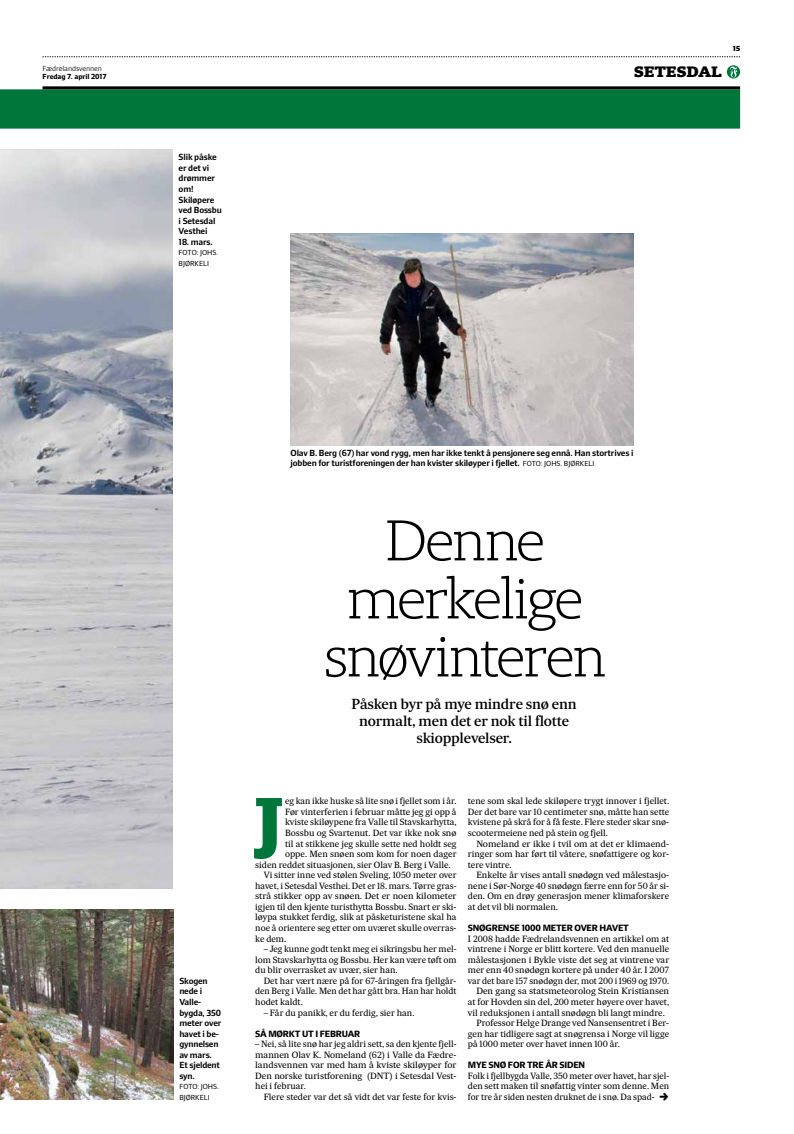
<style>
.page{position:relative;width:794px;height:1134px;background:#fff}
.page>*{position:absolute;margin:0;border:0;box-sizing:border-box;transform-origin:0 0}
.t1{font:800 63.1px "Sueca Slab";color:#00763b}
.t2{font:200 55px/58px "Sueca Slab";letter-spacing:-.045em;color:#000;text-align:center}
.t3{font:800 14.5px "Sueca Slab";letter-spacing:-.01em;color:#000}
.t4{font:500 14px/17px "Sueca Tx";letter-spacing:-.015em;color:#000;text-align:center}
.t5{font:8.7px/10.6px "Sueca Tx";color:#000;text-align:justify}
.t6{font:700 8.7px "Sueca Sans";letter-spacing:-.025em;color:#000}
.t7{font:600 8.5px/10.6px "Sueca Sans";letter-spacing:-.02em;color:#000}
.t8{font:7px/10.6px "Sueca Sans";color:#000}
.t9{font:700 7px "Sueca Sans";letter-spacing:-.01em;color:#000}
.t10{font:300 7px "Sueca Sans";letter-spacing:-.01em;color:#000}
.t11{font:800 7px "Sueca Sans";color:#000}
.s1{font-weight:400;font-size:7px}
</style>
<div class="page">
<div style="left:0;top:89px;width:740px;height:40px;background:#00763b"></div>
<img style="left:0;top:150px;width:173px;height:739px">
<img style="left:291px;top:233px;width:343px;height:213px">
<img style="left:0;top:910px;width:173px;height:190px">
<hr style="left:43px;top:86px;width:697px;height:3px;background:#000">
<svg style="left:43px;top:57px;width:697px;height:1px"></svg>
<svg style="left:727px;top:65px;width:13px;height:13px"></svg>
<svg style="left:730px;top:66px;width:7px;height:11px"></svg>
<p class="t10" style="left:43px;top:64px;width:61px">Fædrelandsvennen</p>
<p class="t9" style="left:43px;top:72px;width:66px">FREDAG 7. APRIL 2017</p>
<p class="t7" style="left:179px;top:152px;width:45px">Slik påske er det vi drømmer om!<br>Skiløpere ved Bossbu i Setesdal<br>Vesthei</p>
<p class="t7" style="left:179px;top:236px;width:36px">18. mars.</p>
<p class="t8" style="left:179px;top:247px;width:41px">FOTO: JOHS.<br>BJØRKELI</p>
<h3 class="t3" style="left:634px;top:63px;width:89px">SETESDAL</h3>
<p class="t11" style="left:733px;top:44px;width:9px">15</p>
<p class="t7" style="left:179px;top:975px;width:43px">Skogen nede i<br>Valle&shy;bygda, 350 meter over havet i be&shy;gynnelsen av mars.<br>Et sjeldent syn.</p>
<p class="t8" style="left:179px;top:1081px;width:41px">FOTO: JOHS.<br>BJØRKELI</p>
<p class="t7" style="left:291px;top:448px;width:344px">Olav B. Berg (67) har vond rygg, men har ikke tenkt å pensjonere seg ennå. Han stortrives i jobben for turistforeningen der han kvister skiløyper i fjellet. <span class="s1">FOTO: JOHS. BJØRKELI</span></p>
<h2 class="t2" style="left:323px;top:511px;width:285px">Denne merkelige snøvinteren</h2>
<h3 class="t4" style="left:351px;top:696px;width:227px">Påsken byr på mye mindre snø enn normalt, men det er nok til flotte skiopplevelser.</h3>
<h1 class="t1" style="left:255px;top:780px;width:29px">J</h1>
<p class="t5" style="left:285px;top:796px;width:173px">eg kan ikke huske så lite snø i fjellet som i år.</p>
<p class="t5" style="left:285px;top:806px;width:173px">Før vinterferien i februar måtte jeg gi opp å</p>
<p class="t5" style="left:285px;top:817px;width:173px">kviste skiløypene fra Valle til Stavskarhytta,</p>
<p class="t5" style="left:285px;top:827px;width:173px">Bossbu og Svartenut. Det var ikke nok snø</p>
<p class="t5" style="left:285px;top:838px;width:173px">til at stikkene jeg skulle sette ned holdt seg</p>
<p class="t5" style="left:285px;top:849px;width:173px">oppe. Men snøen som kom for noen dager</p>
<p class="t5" style="left:255px;top:859px;width:197px">siden reddet situasjonen, sier Olav B. Berg i Valle.</p>
<p class="t5" style="left:264px;top:870px;width:194px">Vi sitter inne ved stølen Sveling, 1050 meter over</p>
<p class="t5" style="left:255px;top:880px;width:203px">havet, i Setesdal Vesthei. Det er 18. mars. Tørre gras-</p>
<p class="t5" style="left:255px;top:891px;width:203px">strå stikker opp av snøen. Det er noen kilometer</p>
<p class="t5" style="left:255px;top:901px;width:203px">igjen til den kjente turisthytta Bossbu. Snart er ski-</p>
<p class="t5" style="left:255px;top:912px;width:203px">løypa stukket ferdig, slik at påsketuristene skal ha</p>
<p class="t5" style="left:255px;top:922px;width:203px">noe å orientere seg etter om uværet skulle overras-</p>
<p class="t5" style="left:255px;top:933px;width:33px">ke dem.</p>
<p class="t5" style="left:255px;top:944px;width:203px;text-indent:9px">– Jeg kunne godt tenkt meg ei sikringsbu her mel&shy;lom Stavskarhytta og Bossbu. Her kan være tøft om du blir overrasket av uvær, sier han.</p>
<p class="t5" style="left:255px;top:975px;width:203px;text-indent:8px">Det har vært nære på for 67-åringen fra fjellgår&shy;den Berg i Valle. Men det har gått bra. Han har holdt hodet kaldt.</p>
<p class="t5" style="left:264px;top:1007px;width:152px">– Får du panikk, er du ferdig, sier han.</p>
<p class="t6" style="left:255px;top:1028px;width:106px">SÅ MØRKT UT I FEBRUAR</p>
<p class="t5" style="left:255px;top:1039px;width:203px">– Nei, så lite snø har jeg aldri sett, sa den kjente fjell&shy;mannen Olav K. Nomeland (62) i Valle da Fædre&shy;landsvennen var med ham å kviste skiløyper for Den norske turistforening (DNT) i Setesdal Vest&shy;hei i februar.</p>
<p class="t5" style="left:264px;top:1091px;width:194px">Flere steder var det så vidt det var feste for kvis-</p>
<p class="t5" style="left:468px;top:796px;width:203px">tene som skal lede skiløpere trygt innover i fjellet.<br>Der det bare var 10 centimeter snø, måtte han sette kvistene på skrå for å få feste. Flere steder skar snø&shy;scootermeiene ned på stein og fjell.</p>
<p class="t5" style="left:468px;top:838px;width:203px;text-indent:8px">Nomeland er ikke i tvil om at det er klimaend&shy;ringer som har ført til våtere, snøfattigere og kor&shy;tere vintre.</p>
<p class="t5" style="left:468px;top:870px;width:203px;text-indent:8px">Enkelte år vises antall snødøgn ved målestasjo&shy;nene i Sør-Norge 40 snødøgn færre enn for 50 år si&shy;den. Om en drøy generasjon mener klimaforskere at det vil bli normalen.</p>
<p class="t6" style="left:468px;top:922px;width:163px">SNØGRENSE 1000 METER OVER HAVET</p>
<p class="t5" style="left:468px;top:933px;width:203px">I 2008 hadde Fædrelandsvennen en artikkel om at</p>
<p class="t5" style="left:468px;top:944px;width:203px">vintrene i Norge er blitt kortere. Ved den manuelle</p>
<p class="t5" style="left:468px;top:954px;width:203px">målestasjonen i Bykle viste det seg at vintrene var</p>
<p class="t5" style="left:468px;top:965px;width:203px">mer enn 40 snødøgn kortere på under 40 år. I 2007</p>
<p class="t5" style="left:468px;top:975px;width:203px">var det bare 157 snødøgn der, mot 200 i 1969 og 1970.</p>
<p class="t5" style="left:476px;top:986px;width:194px">Den gang sa statsmeteorolog Stein Kristiansen</p>
<p class="t5" style="left:468px;top:996px;width:203px">at for Hovden sin del, 200 meter høyere over havet,</p>
<p class="t5" style="left:468px;top:1007px;width:198px">vil reduksjonen i antall snødøgn bli langt mindre.</p>
<p class="t5" style="left:476px;top:1018px;width:194px">Professor Helge Drange ved Nansensentret i Ber-</p>
<p class="t5" style="left:468px;top:1028px;width:203px">gen har tidligere sagt at snøgrensa i Norge vil ligge</p>
<p class="t5" style="left:468px;top:1039px;width:153px">på 1000 meter over havet innen 100 år.</p>
<p class="t6" style="left:468px;top:1060px;width:119px">MYE SNØ FOR TRE ÅR SIDEN</p>
<p class="t5" style="left:468px;top:1070px;width:203px">Folk i fjellbygda Valle, 350 meter over havet, har sjel&shy;den sett maken til snøfattig vinter som denne. Men for tre år siden nesten druknet de i snø. Da spad-</p>
</div>
